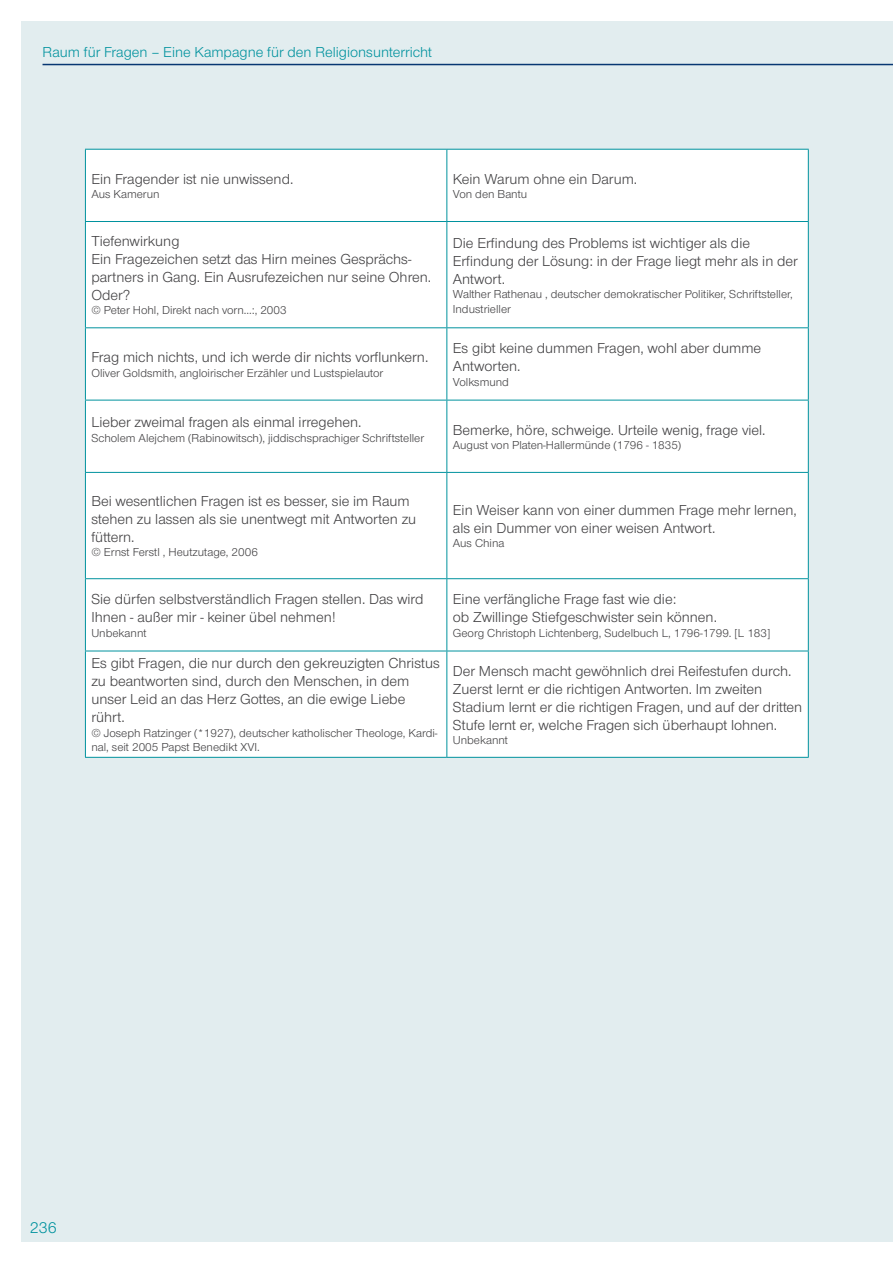
<style>
.page{position:relative;width:893px;height:1263px;background:#fff}
.page>*{position:absolute;margin:0;border:0;box-sizing:border-box;transform-origin:0 0}
.t1{font:16.5px "Nordelbica";color:#00929e}
.t2{font:15px/18px "Nordelbica";color:#414042}
.t3{font:15px "Nordelbica";color:#00929e}
.t4{font:12px/14.4px "Nordelbica";color:#414042}
</style>
<div class="page">
<div style="left:21px;top:21px;width:872px;height:1221px;background:#e2edef"></div>
<hr style="left:43px;top:64px;width:850px;height:1px;background:#073772">
<div style="left:86px;top:150px;width:722px;height:607px;background:#fff"></div>
<hr style="left:85px;top:149px;width:362px;height:1px;background:#00929e">
<hr style="left:85px;top:150px;width:1px;height:71px;background:#00929e">
<hr style="left:447px;top:149px;width:362px;height:1px;background:#00929e">
<hr style="left:446px;top:150px;width:1px;height:71px;background:#00929e">
<hr style="left:808px;top:150px;width:1px;height:71px;background:#00929e">
<hr style="left:85px;top:221px;width:362px;height:1px;background:#00929e">
<hr style="left:85px;top:222px;width:1px;height:105px;background:#00929e">
<hr style="left:447px;top:221px;width:362px;height:1px;background:#00929e">
<hr style="left:446px;top:222px;width:1px;height:105px;background:#00929e">
<hr style="left:808px;top:222px;width:1px;height:105px;background:#00929e">
<hr style="left:85px;top:327px;width:362px;height:1px;background:#00929e">
<hr style="left:85px;top:328px;width:1px;height:72px;background:#00929e">
<hr style="left:447px;top:327px;width:362px;height:1px;background:#00929e">
<hr style="left:446px;top:328px;width:1px;height:72px;background:#00929e">
<hr style="left:808px;top:328px;width:1px;height:72px;background:#00929e">
<hr style="left:85px;top:400px;width:362px;height:1px;background:#00929e">
<hr style="left:85px;top:400px;width:1px;height:72px;background:#00929e">
<hr style="left:447px;top:400px;width:362px;height:1px;background:#00929e">
<hr style="left:446px;top:400px;width:1px;height:72px;background:#00929e">
<hr style="left:808px;top:400px;width:1px;height:72px;background:#00929e">
<hr style="left:85px;top:472px;width:362px;height:1px;background:#00929e">
<hr style="left:85px;top:473px;width:1px;height:105px;background:#00929e">
<hr style="left:447px;top:472px;width:362px;height:1px;background:#00929e">
<hr style="left:446px;top:473px;width:1px;height:105px;background:#00929e">
<hr style="left:808px;top:473px;width:1px;height:105px;background:#00929e">
<hr style="left:85px;top:578px;width:362px;height:1px;background:#00929e">
<hr style="left:85px;top:579px;width:1px;height:72px;background:#00929e">
<hr style="left:447px;top:578px;width:362px;height:1px;background:#00929e">
<hr style="left:446px;top:579px;width:1px;height:72px;background:#00929e">
<hr style="left:808px;top:579px;width:1px;height:72px;background:#00929e">
<hr style="left:85px;top:651px;width:362px;height:1px;background:#00929e">
<hr style="left:85px;top:651px;width:1px;height:106px;background:#00929e">
<hr style="left:447px;top:651px;width:362px;height:1px;background:#00929e">
<hr style="left:446px;top:651px;width:1px;height:106px;background:#00929e">
<hr style="left:808px;top:651px;width:1px;height:106px;background:#00929e">
<hr style="left:85px;top:757px;width:362px;height:1px;background:#00929e">
<hr style="left:447px;top:757px;width:362px;height:1px;background:#00929e">
<p class="t3" style="left:43px;top:44px;width:391px">Raum für Fragen – Eine Kampagne für den Religionsunterricht</p>
<p class="t2" style="left:91px;top:170px;width:204px">Ein Fragender ist nie unwissend.</p>
<p class="t4" style="left:91px;top:187px;width:70px">Aus Kamerun</p>
<p class="t2" style="left:91px;top:232px;width:341px">Tiefenwirkung<br>Ein Fragezeichen setzt das Hirn meines Gesprächs&shy;partners in Gang. Ein Ausrufezeichen nur seine Ohren.<br>Oder?</p>
<p class="t4" style="left:91px;top:303px;width:197px">© Peter Hohl, Direkt nach vorn...:, 2003</p>
<p class="t2" style="left:91px;top:348px;width:338px">Frag mich nichts, und ich werde dir nichts vorflunkern.</p>
<p class="t4" style="left:91px;top:366px;width:293px">Oliver Goldsmith, angloirischer Erzähler und Lustspielautor</p>
<p class="t2" style="left:91px;top:414px;width:271px">Lieber zweimal fragen als einmal irregehen.</p>
<p class="t4" style="left:91px;top:431px;width:334px">Scholem Alejchem (Rabinowitsch), jiddischsprachiger Schriftsteller</p>
<p class="t2" style="left:453px;top:170px;width:186px">Kein Warum ohne ein Darum.</p>
<p class="t4" style="left:453px;top:187px;width:76px">Von den Bantu</p>
<p class="t2" style="left:453px;top:234px;width:346px">Die Erfindung des Problems ist wichtiger als die<br>Erfindung der Lösung: in der Frage liegt mehr als in der<br>Antwort.</p>
<p class="t4" style="left:453px;top:287px;width:341px">Walther Rathenau , deutscher demokratischer Politiker, Schriftsteller,<br>Industrieller</p>
<p class="t2" style="left:453px;top:339px;width:310px">Es gibt keine dummen Fragen, wohl aber dumme<br>Antworten.</p>
<p class="t4" style="left:453px;top:375px;width:58px">Volksmund</p>
<p class="t2" style="left:453px;top:421px;width:314px">Bemerke, höre, schweige. Urteile wenig, frage viel.</p>
<p class="t4" style="left:453px;top:438px;width:230px">August von Platen-Hallermünde (1796 - 1835)</p>
<p class="t2" style="left:91px;top:492px;width:326px">Bei wesentlichen Fragen ist es besser, sie im Raum stehen zu lassen als sie unentwegt mit Antworten zu füttern.</p>
<p class="t4" style="left:91px;top:545px;width:168px">© Ernst Ferstl , Heutzutage, 2006</p>
<p class="t2" style="left:453px;top:501px;width:345px">Ein Weiser kann von einer dummen Frage mehr lernen, als ein Dummer von einer weisen Antwort.</p>
<p class="t4" style="left:453px;top:536px;width:53px">Aus China</p>
<p class="t2" style="left:91px;top:590px;width:334px">Sie dürfen selbstverständlich Fragen stellen. Das wird<br>Ihnen - außer mir - keiner übel nehmen!</p>
<p class="t4" style="left:91px;top:626px;width:57px">Unbekannt</p>
<p class="t2" style="left:91px;top:654px;width:350px">Es gibt Fragen, die nur durch den gekreuzigten Christus zu beantworten sind, durch den Menschen, in dem unser Leid an das Herz Gottes, an die ewige Liebe rührt.</p>
<p class="t4" style="left:91px;top:726px;width:348px">© Joseph Ratzinger (*1927), deutscher katholischer Theologe, Kardi&shy;nal, seit 2005 Papst Benedikt XVI.</p>
<p class="t2" style="left:453px;top:590px;width:266px">Eine verfängliche Frage fast wie die:<br>ob Zwillinge Stiefgeschwister sein können.</p>
<p class="t4" style="left:453px;top:626px;width:319px">Georg Christoph Lichtenberg, Sudelbuch L, 1796-1799. [L 183]</p>
<p class="t2" style="left:453px;top:662px;width:351px">Der Mensch macht gewöhnlich drei Reifestufen durch.<br>Zuerst lernt er die richtigen Antworten. Im zweiten Stadium lernt er die richtigen Fragen, und auf der dritten Stufe lernt er, welche Fragen sich überhaupt lohnen.</p>
<p class="t4" style="left:453px;top:733px;width:57px">Unbekannt</p>
<p class="t1" style="left:30px;top:1218px;width:29px">236</p>
</div>
